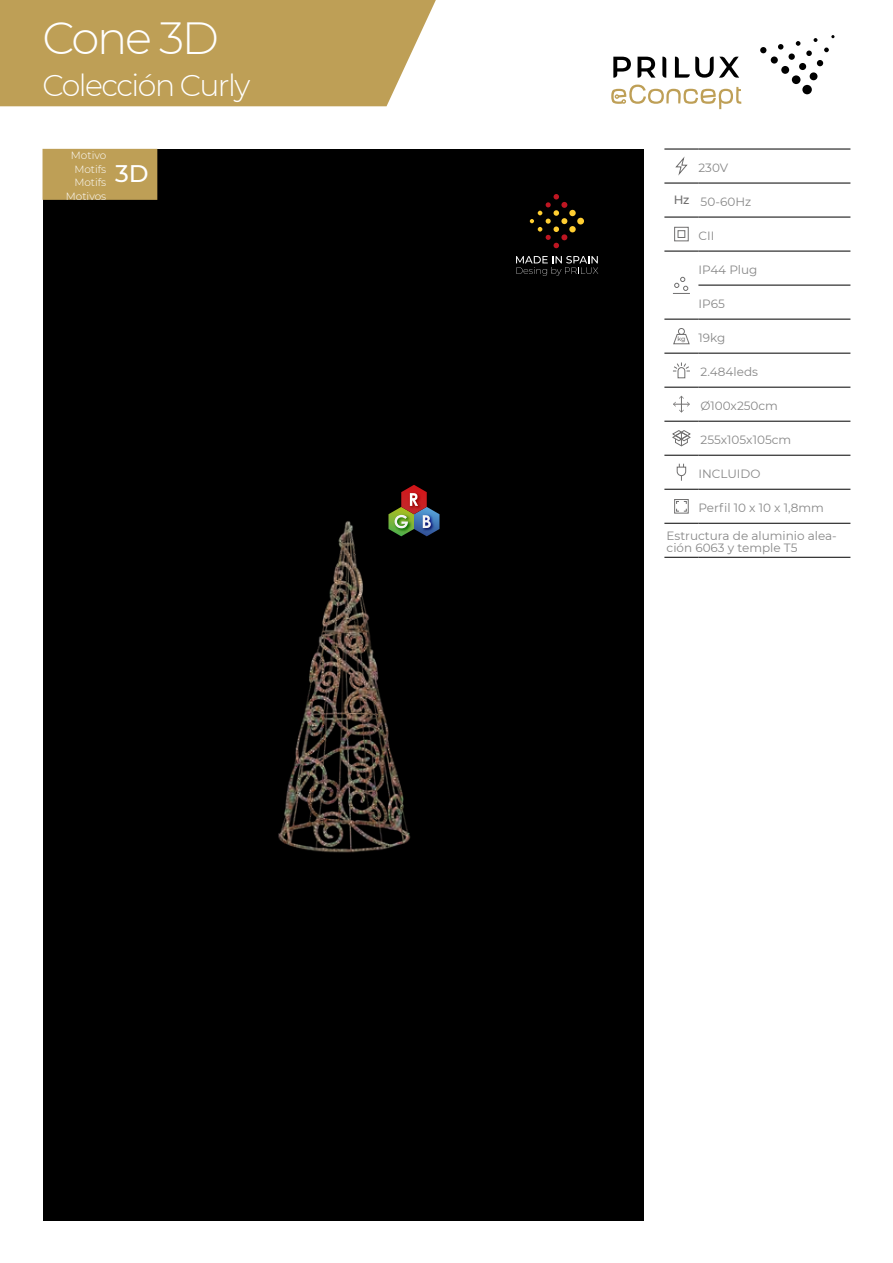
<style>
.page{position:relative;width:893px;height:1263px;background:#fff}
.page>*{position:absolute;margin:0;border:0;box-sizing:border-box;transform-origin:0 0}
.t1{font:300 45px "Montserrat";letter-spacing:-.05em;color:#fff}
.t2{font:300 30px "Montserrat";letter-spacing:-.05em;color:#fff}
.t3{font:500 24px "Montserrat";color:#fff}
.t4{font:12px/12px "Montserrat";color:#878787}
.t5{font:300 10.5px/13.5px "Montserrat";color:#fff;text-align:right}
.s1{font-weight:500;font-size:6.3px;color:#706f6f}
</style>
<div class="page">
<div style="left:0;top:0;width:436px;height:106px;background:#be9f56"></div>
<svg style="left:611px;top:85px;width:130px;height:24px"></svg>
<div style="left:802px;top:85px;width:10px;height:9px;background:#000;border-radius:50%"></div>
<div style="left:792px;top:75px;width:8px;height:9px;background:#000;border-radius:50%"></div>
<div style="left:781px;top:66px;width:8px;height:8px;background:#000;border-radius:50%"></div>
<div style="left:810px;top:72px;width:7px;height:8px;background:#000;border-radius:50%"></div>
<div style="left:771px;top:56px;width:7px;height:8px;background:#000;border-radius:50%"></div>
<svg style="left:760px;top:47px;width:6px;height:6px"></svg>
<div style="left:788px;top:54px;width:7px;height:6px;background:#000;border-radius:50%"></div>
<svg style="left:778px;top:44px;width:5px;height:6px"></svg>
<svg style="left:796px;top:41px;width:4px;height:5px"></svg>
<svg style="left:806px;top:48px;width:23px;height:18px"></svg>
<svg style="left:814px;top:38px;width:3px;height:4px"></svg>
<div style="left:799px;top:63px;width:7px;height:7px;background:#000;border-radius:50%"></div>
<svg style="left:613px;top:57px;width:18px;height:21px"></svg>
<svg style="left:638px;top:57px;width:17px;height:21px"></svg>
<svg style="left:662px;top:57px;width:4px;height:21px"></svg>
<svg style="left:675px;top:57px;width:64px;height:21px"></svg>
<div style="left:43px;top:149px;width:600px;height:1071px;background:#000"></div>
<img style="left:278px;top:521px;width:133px;height:332px">
<div style="left:577px;top:218px;width:7px;height:7px;background:#ffce32;border-radius:50%"></div>
<div style="left:569px;top:210px;width:7px;height:6px;background:#ffce32;border-radius:50%"></div>
<div style="left:569px;top:226px;width:7px;height:6px;background:#ffce32;border-radius:50%"></div>
<svg style="left:530px;top:194px;width:37px;height:54px"></svg>
<svg style="left:516px;top:256px;width:82px;height:20px"></svg>
<hr style="left:664px;top:217px;width:34px;height:1px;background:#000">
<hr style="left:664px;top:251px;width:34px;height:1px;background:#000">
<hr style="left:664px;top:455px;width:34px;height:1px;background:#000">
<hr style="left:698px;top:149px;width:152px;height:1px;background:#000">
<hr style="left:698px;top:183px;width:152px;height:1px;background:#000">
<hr style="left:698px;top:217px;width:152px;height:1px;background:#000">
<hr style="left:698px;top:251px;width:152px;height:1px;background:#000">
<hr style="left:664px;top:319px;width:34px;height:1px;background:#000">
<hr style="left:698px;top:285px;width:152px;height:1px;background:#000">
<hr style="left:698px;top:319px;width:152px;height:1px;background:#000">
<hr style="left:664px;top:489px;width:34px;height:1px;background:#000">
<hr style="left:664px;top:557px;width:34px;height:1px;background:#000">
<hr style="left:698px;top:557px;width:152px;height:1px;background:#000">
<hr style="left:664px;top:149px;width:34px;height:1px;background:#000">
<hr style="left:664px;top:183px;width:34px;height:1px;background:#000">
<hr style="left:664px;top:353px;width:34px;height:1px;background:#000">
<hr style="left:698px;top:353px;width:152px;height:1px;background:#000">
<hr style="left:664px;top:387px;width:34px;height:1px;background:#000">
<hr style="left:698px;top:387px;width:152px;height:1px;background:#000">
<hr style="left:664px;top:421px;width:34px;height:1px;background:#000">
<hr style="left:698px;top:421px;width:152px;height:1px;background:#000">
<hr style="left:698px;top:455px;width:152px;height:1px;background:#000">
<hr style="left:698px;top:489px;width:152px;height:1px;background:#000">
<hr style="left:664px;top:523px;width:34px;height:1px;background:#000">
<hr style="left:698px;top:523px;width:152px;height:1px;background:#000">
<svg style="left:675px;top:158px;width:13px;height:18px"></svg>
<div style="left:674px;top:227px;width:14px;height:14px;border:1px solid #706f6f"></div>
<div style="left:678px;top:230px;width:7px;height:8px;border:1px solid #706f6f"></div>
<svg style="left:673px;top:277px;width:17px;height:17px"></svg>
<svg style="left:673px;top:334px;width:17px;height:11px"></svg>
<div style="left:678px;top:328px;width:7px;height:7px;border:1px solid #706f6f;border-radius:50%"></div>
<svg style="left:673px;top:362px;width:17px;height:16px"></svg>
<svg style="left:673px;top:396px;width:17px;height:17px"></svg>
<svg style="left:672px;top:430px;width:19px;height:16px"></svg>
<svg style="left:677px;top:464px;width:9px;height:17px"></svg>
<div style="left:674px;top:499px;width:14px;height:14px;border:1px solid #706f6f"></div>
<svg style="left:676px;top:501px;width:11px;height:11px"></svg>
<div style="left:43px;top:149px;width:114px;height:51px;background:#be9f56"></div>
<svg style="left:388px;top:485px;width:51px;height:51px"></svg>
<h1 class="t1" style="left:43px;top:8px;width:178px">Cone 3D</h1>
<h2 class="t2" style="left:43px;top:65px;width:209px">Colección Curly</h2>
<p class="t5" style="left:66px;top:148px;width:42px">Motivo<br>Motifs<br>Motifs<br>Motivos</p>
<h3 class="t3" style="left:115px;top:157px;width:35px">3D</h3>
<p class="t4" style="left:698px;top:161px;width:31px">230V</p>
<p class="t4" style="left:674px;top:195px;width:79px"><sup>Hz</sup> 50-60Hz</p>
<p class="t4" style="left:698px;top:229px;width:17px">CII</p>
<p class="t4" style="left:698px;top:263px;width:61px">IP44 Plug</p>
<p class="t4" style="left:698px;top:297px;width:28px">IP65</p>
<p class="t4" style="left:677px;top:331px;width:49px"><span class="s1">kg</span> 19kg</p>
<p class="t4" style="left:701px;top:365px;width:59px">2.484leds</p>
<p class="t4" style="left:701px;top:399px;width:79px">Ø100x250cm</p>
<p class="t4" style="left:701px;top:433px;width:92px">255x105x105cm</p>
<p class="t4" style="left:698px;top:467px;width:64px">INCLUIDO</p>
<p class="t4" style="left:698px;top:501px;width:127px">Perfil 10 x 10 x 1,8mm</p>
<p class="t4" style="left:667px;top:529px;width:172px">Estructura de aluminio alea&shy;ción 6063 y temple T5</p>
</div>
